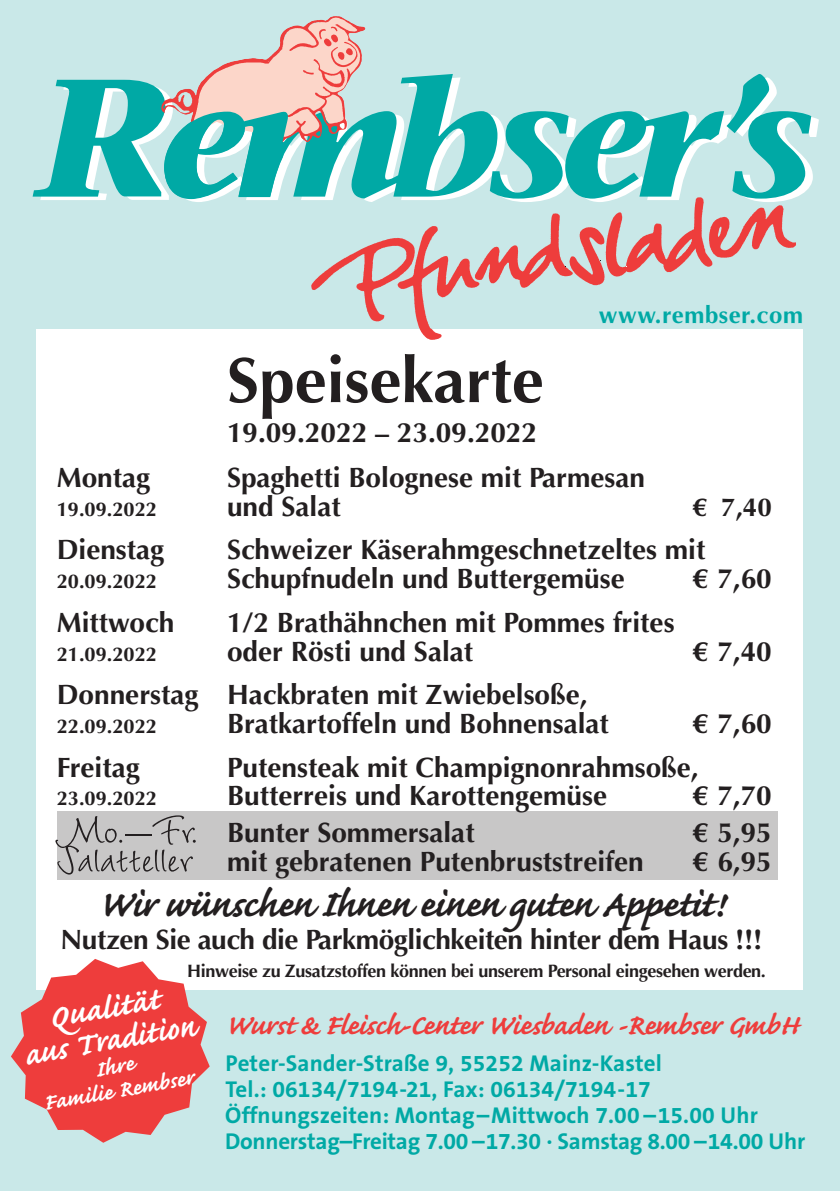
<style>
.page{position:relative;width:840px;height:1191px;background:#fff}
.page>*{position:absolute;margin:0;border:0;box-sizing:border-box;transform-origin:0 0}
.t1{font:700 64px "Optima";color:#231f20}
.t2{font:700 48px "Caflisch Script";letter-spacing:-.015em;color:#231f20}
.t3{font:700 40px/32px "Caflisch Script Pro";color:#fff;text-align:center}
.t4{font:700 36px "Caflisch Script Pro";letter-spacing:-.015em;color:#ee3d3c}
.t5{font:700 28px "Optima";color:#231f20}
.t6{font:700 28px/24px "Caflisch Script Pro";color:#fff;text-align:center}
.t7{font:700 26px "Optima";color:#231f20}
.t8{font:700 24px "Optima";color:#00a9a5}
.t9{font:700 23px/26px "The Sans B7";letter-spacing:.005em;color:#00a9a5}
.t10{font:700 20px "Optima";color:#231f20}
.t11{font:700 18px "Optima";letter-spacing:-.02em;color:#231f20}
.s1{font-family:"Wiesbaden Swing LT Std";font-weight:400;font-size:53px}
</style>
<div class="page">
<div style="left:0;top:0;width:839px;height:1191px;background:#c9e8e8"></div>
<div style="left:37px;top:329px;width:765px;height:660px;background:#fff"></div>
<svg style="left:11px;top:959px;width:198px;height:183px"></svg>
<svg style="left:33px;top:79px;width:777px;height:120px;fill:#00a9a5"></svg>
<img style="left:161px;top:16px;width:180px;height:139px">
<svg style="left:164px;top:17px;width:631px;height:323px"></svg>
<div style="left:57px;top:811px;width:720px;height:68px;background:#c8c7c7"></div>
<h1 class="t1" style="left:227px;top:343px;width:318px">Speisekarte</h1>
<p class="t5" style="left:227px;top:416px;width:311px">19.09.2022 – 23.09.2022</p>
<p class="t8" style="left:598px;top:299px;width:205px">www.rembser.com</p>
<p class="t5" style="left:57px;top:461px;width:95px">Montag</p>
<p class="t5" style="left:227px;top:461px;width:419px">Spaghetti Bolognese mit Parmesan</p>
<p class="t10" style="left:57px;top:497px;width:102px">19.09.2022</p>
<p class="t5" style="left:227px;top:490px;width:115px">und Salat</p>
<p class="t7" style="left:692px;top:492px;width:81px">€ 7,40</p>
<p class="t5" style="left:57px;top:533px;width:109px">Dienstag</p>
<p class="t5" style="left:227px;top:533px;width:479px">Schweizer Käserahmgeschnetzeltes mit</p>
<p class="t10" style="left:57px;top:570px;width:102px">20.09.2022</p>
<p class="t5" style="left:227px;top:562px;width:399px">Schupfnudeln und Buttergemüse</p>
<p class="t5" style="left:692px;top:562px;width:81px">€ 7,60</p>
<p class="t5" style="left:57px;top:606px;width:119px">Mittwoch</p>
<p class="t5" style="left:227px;top:606px;width:449px">1/2 Brathähnchen mit Pommes frites</p>
<p class="t10" style="left:57px;top:642px;width:102px">21.09.2022</p>
<p class="t5" style="left:227px;top:635px;width:247px">oder Rösti und Salat</p>
<p class="t5" style="left:692px;top:635px;width:81px">€ 7,40</p>
<p class="t5" style="left:57px;top:678px;width:532px">Donnerstag Hackbraten mit Zwiebelsoße,</p>
<p class="t10" style="left:57px;top:714px;width:102px">22.09.2022</p>
<p class="t5" style="left:227px;top:707px;width:383px">Bratkartoffeln und Bohnensalat</p>
<p class="t5" style="left:692px;top:707px;width:81px">€ 7,60</p>
<p class="t5" style="left:57px;top:751px;width:84px">Freitag</p>
<p class="t5" style="left:227px;top:751px;width:473px">Putensteak mit Champignonrahmsoße,</p>
<p class="t10" style="left:57px;top:787px;width:102px">23.09.2022</p>
<p class="t5" style="left:227px;top:779px;width:381px">Butterreis und Karottengemüse</p>
<p class="t5" style="left:692px;top:779px;width:81px">€ 7,70</p>
<p class="t5" style="left:57px;top:816px;width:419px"><span class="s1">Mo.–Fr.</span> Bunter Sommersalat</p>
<p class="t5" style="left:692px;top:816px;width:81px">€ 5,95</p>
<p class="t5" style="left:57px;top:845px;width:588px"><span class="s1">Salatteller</span> mit gebratenen Putenbruststreifen</p>
<p class="t5" style="left:692px;top:845px;width:81px">€ 6,95</p>
<h2 class="t2" style="left:98px;top:879px;width:627px">Wir wünschen Ihnen einen guten Appetit!</h2>
<p class="t5" style="left:60px;top:923px;width:703px">Nutzen Sie auch die Parkmöglichkeiten hinter dem Haus !!!</p>
<p class="t11" style="left:187px;top:960px;width:580px">Hinweise zu Zusatzstoffen können bei unserem Personal eingesehen werden.</p>
<h3 class="t3" style="left:17px;top:1012px;width:175px;rotate:-10deg">Qualität<br>aus Tradition</h3>
<p class="t6" style="left:38px;top:1070px;width:154px;rotate:-10deg">Ihre<br>Familie Rembser</p>
<p class="t4" style="left:225px;top:1006px;width:574px">Wurst&amp;Fleisch-Center Wiesbaden -Rembser GmbH</p>
<p class="t9" style="left:225px;top:1051px;width:581px">Peter-Sander-Straße 9, 55252 Mainz-Kastel<br>Tel.: 06134/7194-21, Fax: 06134/7194-17<br>Öffnungszeiten: Montag–Mittwoch 7.00 –15.00 Uhr Donnerstag–Freitag 7.00 –17.30 · Samstag 8.00 –14.00 Uhr</p>
</div>
